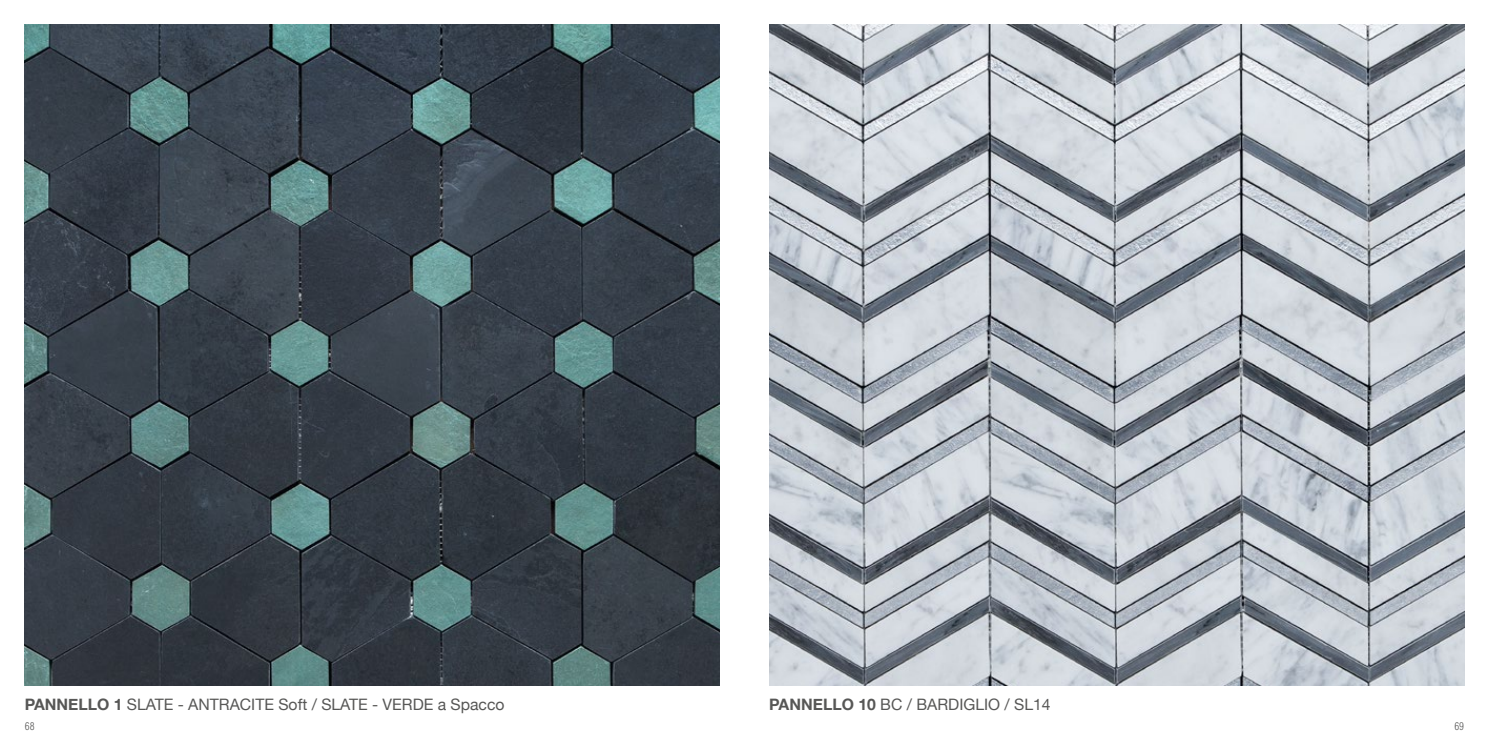
<style>
.page{position:relative;width:1489px;height:745px;background:#fff}
.page>*{position:absolute;margin:0;border:0;box-sizing:border-box;transform-origin:0 0}
.t1{font:15.75px "Helvetica Neue";color:#575756}
.t2{font:700 15.75px "Helvetica Neue";color:#575756}
.t3{font:300 condensed 10.5px "Swiss 721 BT";color:#575756}
.s1{font-weight:700}
</style>
<div class="page">
<img style="left:25px;top:25px;width:694px;height:660px">
<img style="left:769px;top:25px;width:694px;height:660px">
<p class="t2" style="left:25px;top:694px;width:22px">PANN</p>
<p class="t1" style="left:68px;top:694px;width:438px"><span class="s1">ELLO 1</span> SLATE - ANTRACITE Soft / SLATE - VERDE a Spacco</p>
<p class="t2" style="left:769px;top:694px;width:22px">PANN</p>
<p class="t1" style="left:812px;top:694px;width:239px"><span class="s1">ELLO 10</span> BC / BARDIGLIO / SL14</p>
<p class="t3" style="left:25px;top:719px;width:11px">68</p>
<p class="t3" style="left:1454px;top:719px;width:11px">69</p>
</div>
